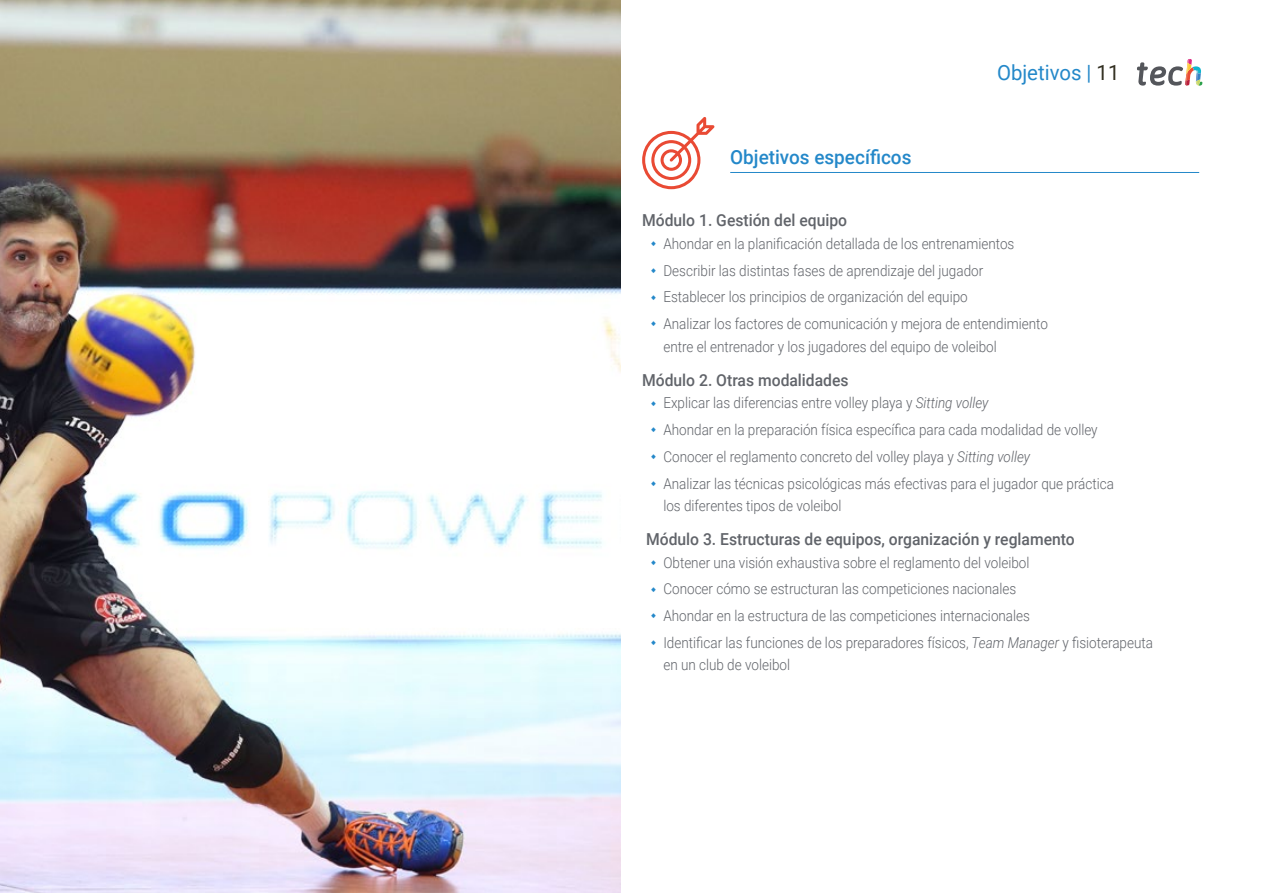
<style>
.page{position:relative;width:1263px;height:893px;background:#fff}
.page>*{position:absolute;margin:0;border:0;box-sizing:border-box;transform-origin:0 0}
.t1{font:21px "Roboto";color:#2488c9}
.t2{font:500 19.5px "Roboto";color:#2488c9}
.t3{font:500 16.5px "Roboto";color:#61646a;scale:.95 1}
.t4{font:300 15px/26.7px "Roboto";color:#61646a;scale:.9 1}
.s1{color:#312e20}
.s2{font-style:italic}
</style>
<div class="page">
<hr style="left:730px;top:172px;width:469px;height:1px;background:#2488c9">
<svg style="left:642px;top:117px;width:72px;height:72px"></svg>
<img style="left:0;top:0;width:621px;height:893px">
<svg style="left:1137px;top:59px;width:65px;height:27px"></svg>
<h2 class="t2" style="left:730px;top:143px;width:183px">Objetivos específicos</h2>
<h1 class="t1" style="left:997px;top:57px;width:124px">Objetivos | <span class="s1">11</span></h1>
<p class="t3" style="left:642px;top:209px;width:217px">Módulo 1. Gestión del equipo</p>
<p class="t4" style="left:663px;top:230px;width:429px">Ahondar en la planificación detallada de los entrenamientos Describir las distintas fases de aprendizaje del jugador Establecer los principios de organización del equipo<br>Analizar los factores de comunicación y mejora de entendimiento</p>
<p class="t4" style="left:663px;top:332px;width:372px">entre el entrenador y los jugadores del equipo de voleibol</p>
<p class="t3" style="left:642px;top:368px;width:219px">Módulo 2. Otras modalidades</p>
<p class="t4" style="left:663px;top:389px;width:502px">Explicar las diferencias entre volley playa y <span class="s2">Sitting volley<br></span>Ahondar en la preparación física específica para cada modalidad de volley Conocer el reglamento concreto del volley playa y <span class="s2">Sitting volley<br></span>Analizar las técnicas psicológicas más efectivas para el jugador que práctica</p>
<p class="t4" style="left:663px;top:492px;width:199px">los diferentes tipos de voleibol</p>
<p class="t3" style="left:646px;top:528px;width:453px">Módulo 3. Estructuras de equipos, organización y reglamento</p>
<p class="t4" style="left:663px;top:548px;width:546px">Obtener una visión exhaustiva sobre el reglamento del voleibol<br>Conocer cómo se estructuran las competiciones nacionales<br>Ahondar en la estructura de las competiciones internacionales<br>Identificar las funciones de los preparadores físicos, <span class="s2">Team Manager</span> y fisioterapeuta</p>
<p class="t4" style="left:663px;top:651px;width:142px">en un club de voleibol</p>
</div>
